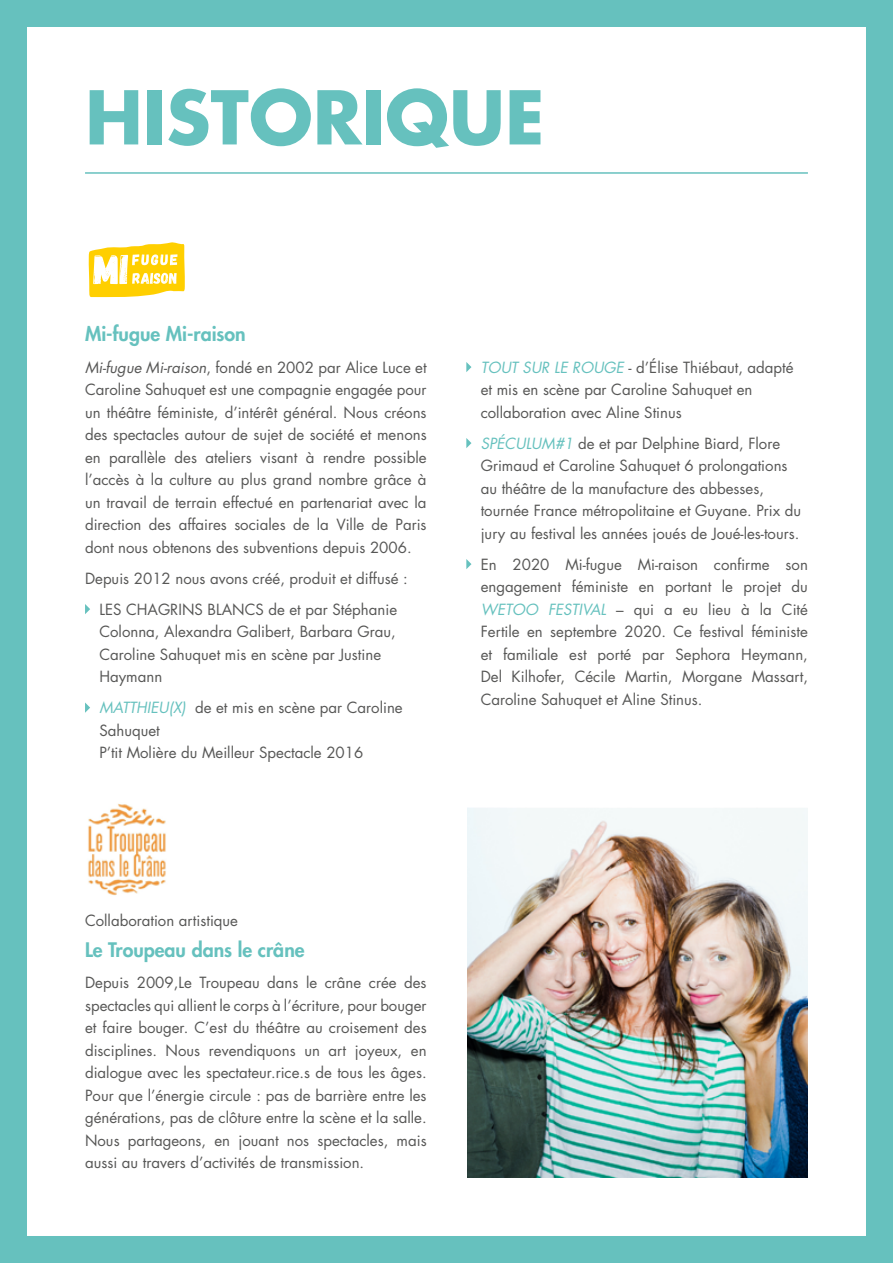
<style>
.page{position:relative;width:893px;height:1263px;background:#fff}
.page>*{position:absolute;margin:0;border:0;box-sizing:border-box;transform-origin:0 0}
.t1{font:700 72px "Futura Std";color:#66c1be}
.t2{font:800 19.5px "Futura Std";color:#66c1be}
.t3{font:15px/22.5px "Futura Std";color:#575756}
.s1{font-style:italic}
.s2{font-style:italic;color:#66c1be}
</style>
<div class="page">
<div style="left:0;top:0;width:893px;height:1263px;border:27px solid #66c1be"></div>
<img style="left:468px;top:808px;width:340px;height:370px">
<hr style="left:85px;top:172px;width:723px;height:2px;background:#66c1be">
<svg style="left:89px;top:242px;width:96px;height:55px"></svg>
<img style="left:88px;top:803px;width:78px;height:93px">
<svg style="left:85px;top:604px;width:5px;height:10px"></svg>
<svg style="left:85px;top:702px;width:5px;height:11px"></svg>
<svg style="left:466px;top:362px;width:5px;height:10px"></svg>
<svg style="left:466px;top:438px;width:5px;height:10px"></svg>
<svg style="left:466px;top:559px;width:5px;height:10px"></svg>
<h1 class="t1" style="left:85px;top:70px;width:461px">HISTORIQUE</h1>
<h2 class="t2" style="left:85px;top:322px;width:162px">Mi-fugue Mi-raison</h2>
<p class="t3" style="left:85px;top:356px;width:343px;text-align:justify"><span class="s1">Mi-fugue Mi-raison</span>, fondé en 2002 par Alice Luce et Caroline Sahuquet est une compagnie engagée pour un théâtre féministe, d’intérêt général. Nous créons des spectacles autour de sujet de société et menons en parallèle des ateliers visant à rendre possible l’accès à la culture au plus grand nombre grâce à un travail de terrain effectué en partenariat avec la direction des affaires sociales de la Ville de Paris dont nous obtenons des subventions depuis 2006.</p>
<p class="t3" style="left:85px;top:563px;width:324px;line-height:31px;text-align:center">Depuis 2012 nous avons créé, produit et diffusé :<br>LES CHAGRINS BLANCS de et par Stéphanie</p>
<p class="t3" style="left:99px;top:621px;width:298px">Colonna, Alexandra Galibert, Barbara Grau,<br>Caroline Sahuquet mis en scène par Justine<br>Haymann</p>
<p class="t3" style="left:99px;top:697px;width:305px"><span class="s2">MATTHIEU(X)</span> de et mis en scène par Caroline<br>Sahuquet<br>P’tit Molière du Meilleur Spectacle 2016</p>
<p class="t3" style="left:481px;top:356px;width:314px"><span class="s2">TOUT SUR LE ROUGE</span> - d’Élise Thiébaut, adapté et mis en scène par Caroline Sahuquet en collaboration avec Aline Stinus</p>
<p class="t3" style="left:481px;top:432px;width:322px"><span class="s2">SPÉCULUM#1</span> de et par Delphine Biard, Flore Grimaud et Caroline Sahuquet 6 prolongations au théâtre de la manufacture des abbesses, tournée France métropolitaine et Guyane. Prix du jury au festival les années joués de Joué-les-tours.</p>
<p class="t3" style="left:481px;top:553px;width:329px;text-align:justify">En 2020 Mi-fugue Mi-raison confirme son engagement féministe en portant le projet du <span class="s2">WETOO FESTIVAL</span> – qui a eu lieu à la Cité Fertile en septembre 2020. Ce festival féministe et familiale est porté par Sephora Heymann, Del Kilhofer, Cécile Martin, Morgane Massart, Caroline Sahuquet et Aline Stinus.</p>
<p class="t3" style="left:85px;top:910px;width:155px">Collaboration artistique</p>
<h2 class="t2" style="left:85px;top:938px;width:221px">Le Troupeau dans le crâne</h2>
<p class="t3" style="left:85px;top:972px;width:343px;text-align:justify">Depuis 2009,Le Troupeau dans le crâne crée des spectacles qui allient le corps à l’écriture, pour bouger et faire bouger. C’est du théâtre au croisement des disciplines. Nous revendiquons un art joyeux, en dialogue avec les spectateur.rice.s de tous les âges.<br>Pour que l’énergie circule : pas de barrière entre les générations, pas de clôture entre la scène et la salle.<br>Nous partageons, en jouant nos spectacles, mais aussi au travers d’activités de transmission.</p>
</div>
